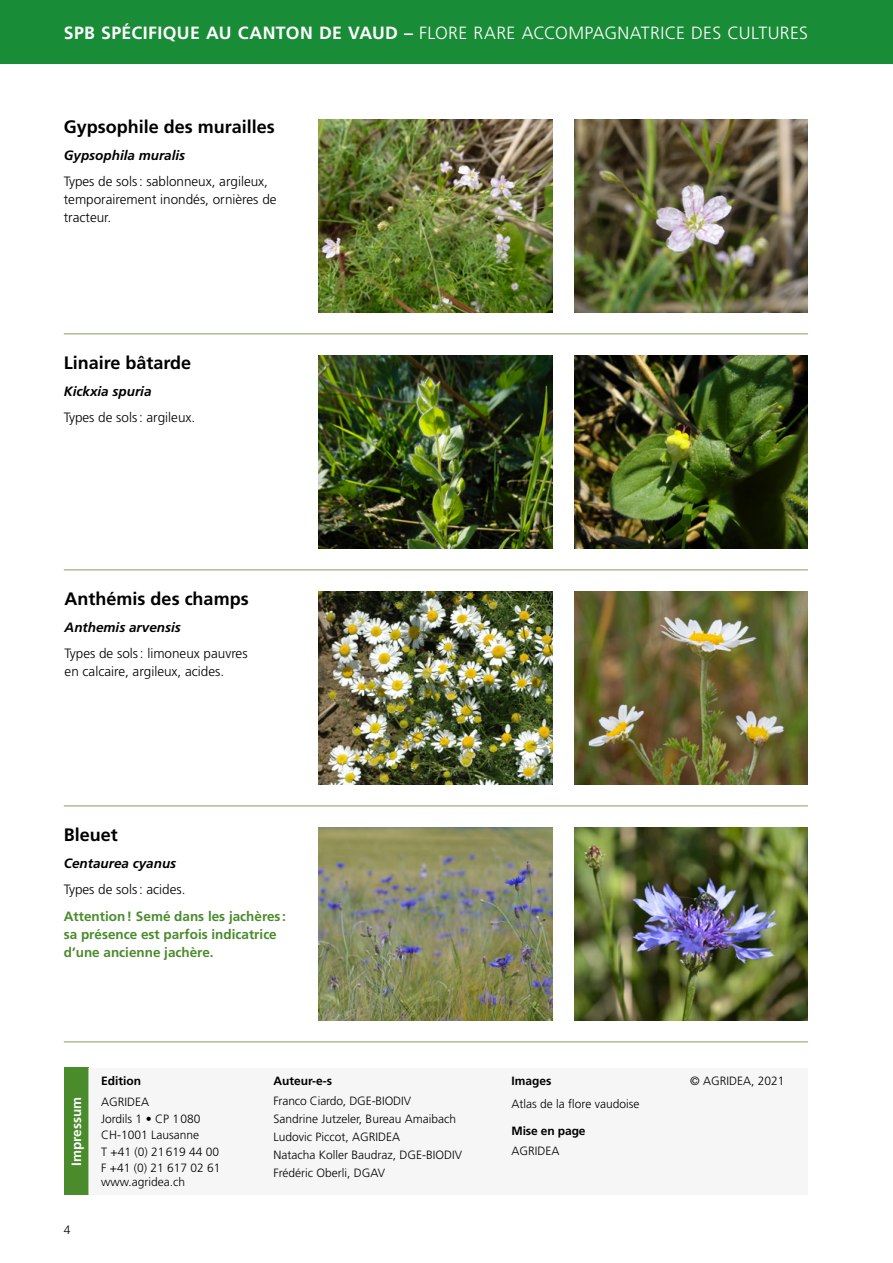
<style>
.page{position:relative;width:893px;height:1263px;background:#fff}
.page>*{position:absolute;margin:0;border:0;box-sizing:border-box;transform-origin:0 0}
.t1{font:700 18px "Frutiger";color:#000}
.t2{font:300 17.7px "Frutiger LT Pro";letter-spacing:.015em;color:#fff}
.t3{font:300 13.5px/18px "Frutiger";color:#000}
.t4{font:700 13.5px/18px "Frutiger";color:#4a8b2c}
.t5{font:italic 700 13.5px "Frutiger";color:#000}
.t6{font:700 13.5px "Frutiger LT Pro";color:#fff}
.t7{font:300 12px/16.5px "Frutiger LT Pro";color:#000}
.t8{font:700 12px "Frutiger LT Pro";color:#000}
.t9{font:300 12px "Frutiger";color:#000}
.s1{font-weight:700}
</style>
<div class="page">
<div style="left:0;top:0;width:893px;height:64px;background:#198c37"></div>
<img style="left:574px;top:119px;width:234px;height:194px">
<img style="left:319px;top:119px;width:234px;height:194px">
<img style="left:574px;top:355px;width:234px;height:194px">
<img style="left:319px;top:355px;width:234px;height:194px">
<img style="left:319px;top:591px;width:234px;height:193px">
<img style="left:574px;top:591px;width:234px;height:193px">
<img style="left:319px;top:827px;width:234px;height:193px">
<img style="left:574px;top:827px;width:234px;height:193px">
<div style="left:64px;top:1068px;width:24px;height:127px;background:#4a8b2c"></div>
<hr style="left:64px;top:333px;width:744px;height:2px;background:#acc091">
<hr style="left:64px;top:569px;width:744px;height:2px;background:#acc091">
<hr style="left:64px;top:805px;width:744px;height:1px;background:#acc091">
<hr style="left:64px;top:1041px;width:744px;height:1px;background:#acc091">
<h2 class="t2" style="left:64px;top:22px;width:746px"><span class="s1">SPB SPÉCIFIQUE AU CANTON DE VAUD –</span> FLORE RARE ACCOMPAGNATRICE DES CULTURES</h2>
<h1 class="t1" style="left:64px;top:116px;width:213px">Gypsophile des murailles</h1>
<p class="t5" style="left:64px;top:147px;width:123px">Gypsophila muralis</p>
<p class="t3" style="left:64px;top:172px;width:214px">Types de sols: sablonneux, argileux, temporairement inondés, ornières de tracteur.</p>
<h1 class="t1" style="left:64px;top:352px;width:129px">Linaire bâtarde</h1>
<p class="t5" style="left:64px;top:383px;width:89px">Kickxia spuria</p>
<p class="t3" style="left:64px;top:408px;width:133px">Types de sols: argileux.</p>
<h1 class="t1" style="left:65px;top:588px;width:185px">Anthémis des champs</h1>
<p class="t5" style="left:65px;top:619px;width:118px">Anthemis arvensis</p>
<p class="t3" style="left:65px;top:644px;width:184px">Types de sols: limoneux pauvres en calcaire, argileux, acides.</p>
<h1 class="t1" style="left:64px;top:824px;width:56px">Bleuet</h1>
<p class="t5" style="left:64px;top:855px;width:114px">Centaurea cyanus</p>
<p class="t3" style="left:64px;top:880px;width:123px">Types de sols: acides.</p>
<p class="t4" style="left:64px;top:907px;width:224px">Attention! Semé dans les jachères : sa présence est parfois indicatrice d’une ancienne jachère.</p>
<p class="t6" style="left:68px;top:1166px;width:70px;rotate:-90deg">Impressum</p>
<p class="t7" style="left:64px;top:1221px;width:8px">4</p>
<p class="t8" style="left:101px;top:1074px;width:42px">Edition</p>
<p class="t7" style="left:101px;top:1094px;width:121px">AGRIDEA<br>Jordils 1 • CP 1080<br>CH-1001 Lausanne<br>T +41 (0) 21619 44 00<br>F +41 (0) 21 617 02 61</p>
<p class="t7" style="left:101px;top:1174px;width:86px">www.agridea.ch</p>
<p class="t8" style="left:273px;top:1074px;width:60px">Auteur-e-s</p>
<p class="t7" style="left:273px;top:1092px;width:190px;line-height:17.9px">Franco Ciardo, DGE-BIODIV<br>Sandrine Jutzeler, Bureau Amaibach<br>Ludovic Piccot, AGRIDEA<br>Natacha Koller Baudraz, DGE-BIODIV<br>Frédéric Oberli, DGAV</p>
<p class="t8" style="left:512px;top:1074px;width:42px">Images</p>
<p class="t9" style="left:512px;top:1096px;width:129px">Atlas de la flore vaudoise</p>
<p class="t8" style="left:512px;top:1124px;width:76px">Mise en page</p>
<p class="t7" style="left:512px;top:1142px;width:50px">AGRIDEA</p>
<p class="t7" style="left:690px;top:1073px;width:96px">© AGRIDEA, 2021</p>
</div>
